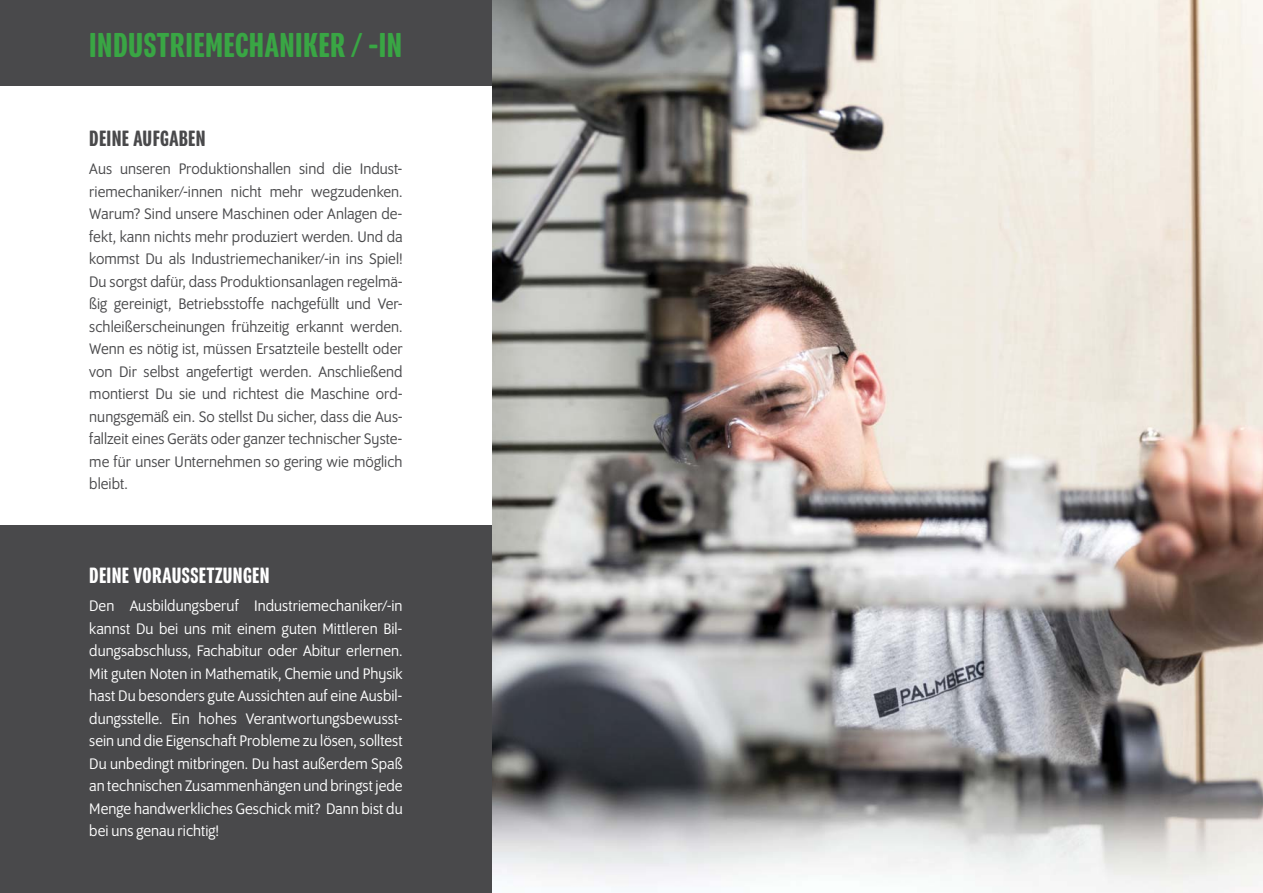
<style>
.page{position:relative;width:1263px;height:893px;background:#fff}
.page>*{position:absolute;margin:0;border:0;box-sizing:border-box;transform-origin:0 0}
.t1{font:500 37.5px "Program Nar OT";letter-spacing:.015em;color:#39a644}
.t2{font:500 24px "Program Nar OT";letter-spacing:.015em;color:#fff}
.t3{font:500 24px "Program Nar OT";letter-spacing:.015em;color:#49494b}
.t4{font:16.5px/22.5px "Program OT";color:#49494b;text-align:justify}
.t5{font:16.5px/22.5px "Program OT";color:#fff;text-align:justify}
</style>
<div class="page">
<div style="left:0;top:525px;width:509px;height:368px;background:#49494b"></div>
<div style="left:0;top:0;width:631px;height:85px;background:#49494b"></div>
<img style="left:492px;top:0;width:771px;height:893px">
<h1 class="t1" style="left:89px;top:30px;width:314px">INDUSTRIEMECHANIKER / -IN</h1>
<h2 class="t3" style="left:89px;top:129px;width:118px">DEINE AUFGABEN</h2>
<p class="t4" style="left:89px;top:159px;width:315px">Aus unseren Produktionshallen sind die Indust&shy;riemechaniker/-innen nicht mehr wegzudenken.<br>Warum? Sind unsere Maschinen oder Anlagen de&shy;fekt, kann nichts mehr produziert werden. Und da kommst Du als Industriemechaniker/-in ins Spiel!<br>Du sorgst dafür, dass Produktionsanlagen regelmä&shy;ßig gereinigt, Betriebsstoffe nachgefüllt und Ver&shy;schleißerscheinungen frühzeitig erkannt werden.<br>Wenn es nötig ist, müssen Ersatzteile bestellt oder von Dir selbst angefertigt werden. Anschließend montierst Du sie und richtest die Maschine ord&shy;nungsgemäß ein. So stellst Du sicher, dass die Aus&shy;fallzeit eines Geräts oder ganzer technischer Syste&shy;me für unser Unternehmen so gering wie möglich bleibt.</p>
<h2 class="t2" style="left:89px;top:566px;width:182px">DEINE VORAUSSETZUNGEN</h2>
<p class="t5" style="left:89px;top:596px;width:315px">Den Ausbildungsberuf Industriemechaniker/-in kannst Du bei uns mit einem guten Mittleren Bil&shy;dungsabschluss, Fachabitur oder Abitur erlernen.<br>Mit guten Noten in Mathematik, Chemie und Physik hast Du besonders gute Aussichten auf eine Ausbil&shy;dungsstelle. Ein hohes Verantwortungsbewusst&shy;sein und die Eigenschaft Probleme zu lösen, solltest Du unbedingt mitbringen. Du hast außerdem Spaß an technischen Zusammenhängen und bringst jede Menge handwerkliches Geschick mit? Dann bist du bei uns genau richtig!</p>
</div>
